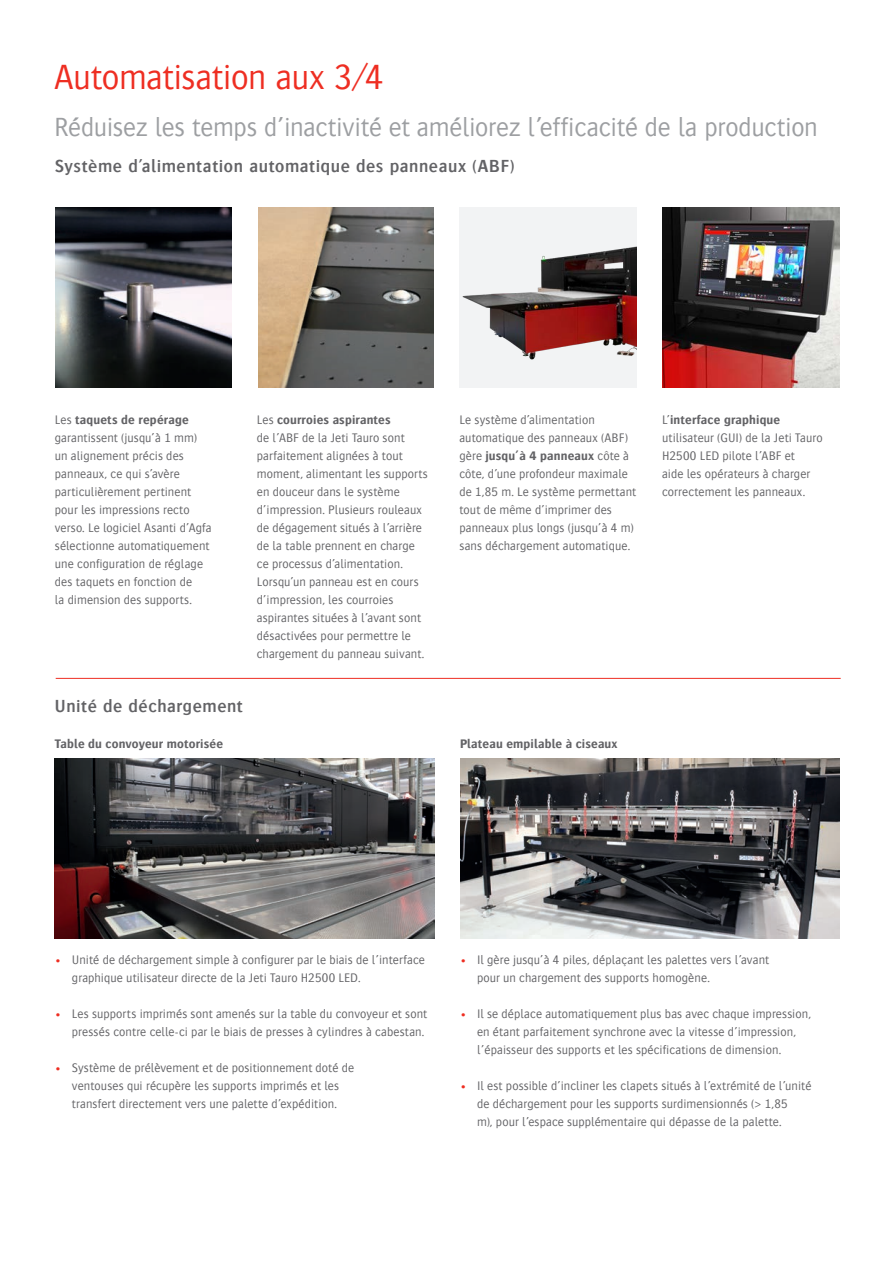
<style>
.page{position:relative;width:893px;height:1263px;background:#fff}
.page>*{position:absolute;margin:0;border:0;box-sizing:border-box;transform-origin:0 0}
.t1{font:300 36px "Bosis For Agfa";letter-spacing:-.01em;color:#ee2e22}
.t2{font:300 27px "Bosis For Agfa";letter-spacing:-.01em;color:#9d9fa2}
.t3{font:600 18px "Bosis For Agfa";letter-spacing:.03em;color:#636366}
.Body{font:300 12.75px/18px "Bosis For Agfa";letter-spacing:.01em;color:#636366}
.Body-2{font:700 12.75px "Bosis For Agfa";letter-spacing:.01em;color:#636366}
.s1{font-weight:700}
.s2{color:#ee2e22}
</style>
<div class="page">
<img style="left:56px;top:208px;width:175px;height:180px">
<img style="left:258px;top:208px;width:176px;height:180px">
<img style="left:459px;top:208px;width:178px;height:180px">
<img style="left:662px;top:208px;width:177px;height:180px">
<hr style="left:56px;top:678px;width:785px;height:1px;background:#ee2e22">
<img style="left:460px;top:758px;width:380px;height:180px">
<img style="left:55px;top:758px;width:380px;height:180px">
<h2 class="t1" style="left:54px;top:59px;width:331px">Automatisation aux 3/4</h2>
<h3 class="t2" style="left:54px;top:113px;width:765px">Réduisez les temps d’inactivité et améliorez l’efficacité de la production</h3>
<h4 class="t3" style="left:55px;top:156px;width:461px">Système d’alimentation automatique des panneaux (ABF)</h4>
<p class="Body" style="left:55px;top:410px;width:158px">Les <span class="s1">taquets de repérage </span>garantissent (jusqu’à 1 mm) un alignement précis des panneaux, ce qui s’avère particulièrement pertinent pour les impressions recto verso. Le logiciel Asanti d’Agfa sélectionne automatiquement une configuration de réglage des taquets en fonction de<br>la dimension des supports.</p>
<p class="Body" style="left:257px;top:410px;width:173px">Les <span class="s1">courroies aspirantes<br></span>de l’ABF de la Jeti Tauro sont parfaitement alignées à tout moment, alimentant les supports en douceur dans le système d’impression. Plusieurs rouleaux de dégagement situés à l’arrière de la table prennent en charge ce processus d’alimentation.<br>Lorsqu’un panneau est en cours d’impression, les courroies aspirantes situées à l’avant sont désactivées pour permettre le chargement du panneau suivant.</p>
<p class="Body" style="left:459px;top:410px;width:178px">Le système d’alimentation automatique des panneaux (ABF) gère <span class="s1">jusqu’à 4 panneaux</span> côte à côte, d’une profondeur maximale de 1,85 m. Le système permettant tout de même d’imprimer des panneaux plus longs (jusqu’à 4 m) sans déchargement automatique.</p>
<p class="Body" style="left:662px;top:411px;width:162px">L’<span class="s1">interface graphique </span>utilisateur (GUI) de la Jeti Tauro<br>H2500 LED pilote l’ABF et<br>aide les opérateurs à charger correctement les panneaux.</p>
<h4 class="t3" style="left:55px;top:696px;width:189px">Unité de déchargement</h4>
<p class="Body-2" style="left:55px;top:736px;width:170px">Table du convoyeur motorisée</p>
<p class="Body-2" style="left:460px;top:736px;width:159px">Plateau empilable à ciseaux</p>
<p class="Body" style="left:72px;top:950px;width:355px;text-indent:-17px"><span class="s2">•</span> Unité de déchargement simple à configurer par le biais de l’interface graphique utilisateur directe de la Jeti Tauro H2500 LED.</p>
<p class="Body" style="left:55px;top:1004px;width:374px;text-align:right"><span class="s2">•</span> Les supports imprimés sont amenés sur la table du convoyeur et sont pressés contre celle-ci par le biais de presses à cylindres à cabestan.</p>
<p class="Body" style="left:55px;top:1058px;width:301px;text-align:center"><span class="s2">•</span> Système de prélèvement et de positionnement doté de ventouses qui récupère les supports imprimés et les transfert directement vers une palette d’expédition.</p>
<p class="Body" style="left:477px;top:950px;width:294px;text-indent:-17px"><span class="s2">•</span> Il gère jusqu’à 4 piles, déplaçant les palettes vers l’avant pour un chargement des supports homogène.</p>
<p class="Body" style="left:477px;top:1004px;width:335px;text-indent:-17px"><span class="s2">•</span> Il se déplace automatiquement plus bas avec chaque impression, en étant parfaitement synchrone avec la vitesse d’impression, l’épaisseur des supports et les spécifications de dimension.</p>
<p class="Body" style="left:477px;top:1076px;width:336px;text-indent:-17px"><span class="s2">•</span> Il est possible d’incliner les clapets situés à l’extrémité de l’unité de déchargement pour les supports surdimensionnés (&gt; 1,85<br>m), pour l’espace supplémentaire qui dépasse de la palette.</p>
</div>
